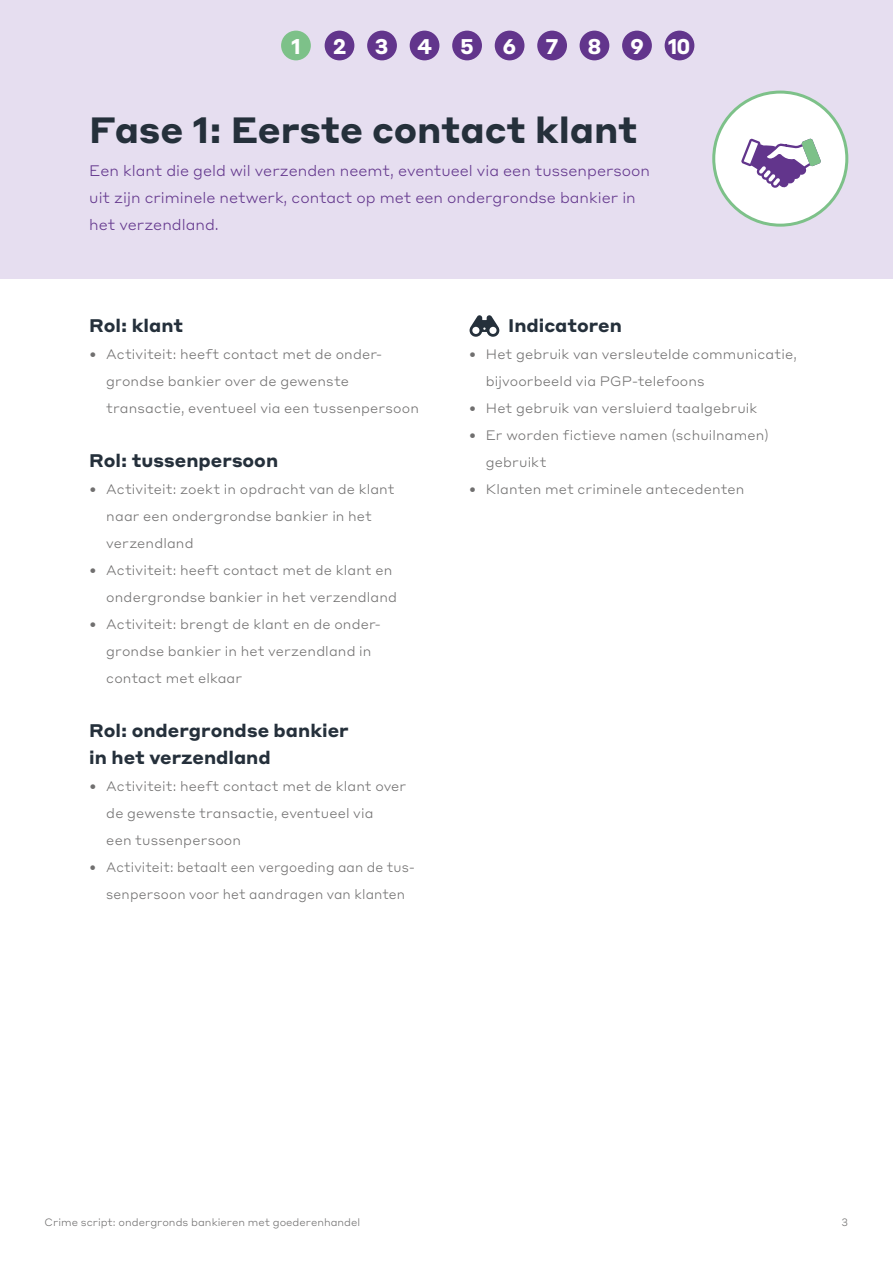
<style>
.page{position:relative;width:893px;height:1263px;background:#fff}
.page>*{position:absolute;margin:0;border:0;box-sizing:border-box;transform-origin:0 0}
.H1_donkergrijs_kleiner{font:700 36px "Styrene ALC";color:#25303b}
.H1_donkergrijs_kleiner-2{font:700 21px "Styrene ALC";color:#fff}
.H2_donker_grijs{font:700 18px/27px "Styrene ALC";color:#25303b}
.Intro_tekst_Paars_nog_kleiner{font:300 15px/27px "Styrene ALC";color:#62358c}
.Bullits_body_tekst{font:300 13.5px/27px "Styrene ALC";letter-spacing:.01em;color:#706f6f}
.Bullits_body_tekst-2{font:300 13.5px/27px "Styrene ALC";letter-spacing:.01em;color:#706f6f;text-align:center;scale:.96 1}
.t1{font:300 10.5px "Styrene ALC";color:#706f6f}
</style>
<div class="page">
<div style="left:0;top:0;width:893px;height:278px;background:#e6def0"></div>
<svg style="left:470px;top:315px;width:29px;height:22px"></svg>
<div style="left:714px;top:92px;width:133px;height:133px;background:#fff;border-radius:50%"></div>
<div style="left:712px;top:91px;width:136px;height:136px;border:3px solid #7dc189;border-radius:50%"></div>
<svg style="left:741px;top:138px;width:80px;height:50px"></svg>
<div style="left:537px;top:31px;width:30px;height:29px;background:#62358c;border-radius:50%"></div>
<div style="left:495px;top:31px;width:29px;height:29px;background:#62358c;border-radius:50%"></div>
<div style="left:452px;top:31px;width:30px;height:29px;background:#62358c;border-radius:50%"></div>
<div style="left:410px;top:31px;width:29px;height:29px;background:#62358c;border-radius:50%"></div>
<div style="left:367px;top:31px;width:30px;height:29px;background:#62358c;border-radius:50%"></div>
<div style="left:325px;top:31px;width:29px;height:29px;background:#62358c;border-radius:50%"></div>
<div style="left:665px;top:31px;width:29px;height:29px;background:#62358c;border-radius:50%"></div>
<div style="left:622px;top:31px;width:30px;height:29px;background:#62358c;border-radius:50%"></div>
<div style="left:580px;top:31px;width:29px;height:29px;background:#62358c;border-radius:50%"></div>
<div style="left:281px;top:31px;width:30px;height:29px;background:#7dc189;border-radius:50%"></div>
<h1 class="H1_donkergrijs_kleiner-2" style="left:291px;top:28px;width:11px">1</h1>
<h2 class="H1_donkergrijs_kleiner-2" style="left:333px;top:28px;width:15px">2</h2>
<h2 class="H1_donkergrijs_kleiner-2" style="left:375px;top:28px;width:15px">3</h2>
<h2 class="H1_donkergrijs_kleiner-2" style="left:417px;top:28px;width:17px">4</h2>
<h2 class="H1_donkergrijs_kleiner-2" style="left:460px;top:28px;width:15px">5</h2>
<h2 class="H1_donkergrijs_kleiner-2" style="left:503px;top:28px;width:15px">6</h2>
<h2 class="H1_donkergrijs_kleiner-2" style="left:546px;top:28px;width:15px">7</h2>
<h2 class="H1_donkergrijs_kleiner-2" style="left:587px;top:28px;width:16px">8</h2>
<h2 class="H1_donkergrijs_kleiner-2" style="left:630px;top:28px;width:62px">9 10</h2>
<h1 class="H1_donkergrijs_kleiner" style="left:89px;top:100px;width:550px">Fase 1: Eerste contact klant</h1>
<p class="Intro_tekst_Paars_nog_kleiner" style="left:89px;top:156px;width:562px">Een klant die geld wil verzenden neemt, eventueel via een tussenpersoon uit zijn criminele netwerk, contact op met een ondergrondse bankier in het verzendland.</p>
<h2 class="H2_donker_grijs" style="left:89px;top:311px;width:95px">Rol: klant</h2>
<p class="Bullits_body_tekst" style="left:106px;top:340px;width:314px;text-indent:-17px">• Activiteit: heeft contact met de onder&shy;grondse bankier over de gewenste transactie, eventueel via een tussenpersoon</p>
<h2 class="H2_donker_grijs" style="left:89px;top:446px;width:190px">Rol: tussenpersoon</h2>
<p class="Bullits_body_tekst" style="left:106px;top:475px;width:290px;text-indent:-17px">• Activiteit: zoekt in opdracht van de klant naar een ondergrondse bankier in het verzendland</p>
<p class="Bullits_body_tekst" style="left:106px;top:556px;width:292px;text-indent:-17px">• Activiteit: heeft contact met de klant en ondergrondse bankier in het verzendland</p>
<p class="Bullits_body_tekst" style="left:106px;top:610px;width:276px;text-indent:-17px">• Activiteit: brengt de klant en de onder&shy;grondse bankier in het verzendland in contact met elkaar</p>
<h2 class="H2_donker_grijs" style="left:89px;top:716px;width:261px">Rol: ondergrondse bankier in het verzendland</h2>
<p class="Bullits_body_tekst" style="left:106px;top:772px;width:302px;text-indent:-17px">• Activiteit: heeft contact met de klant over de gewenste transactie, eventueel via<br>een tussenpersoon</p>
<p class="Bullits_body_tekst-2" style="left:89px;top:853px;width:341px">• Activiteit: betaalt een vergoeding aan de tus&shy;senpersoon voor het aandragen van klanten</p>
<h2 class="H2_donker_grijs" style="left:508px;top:311px;width:115px">Indicatoren</h2>
<p class="Bullits_body_tekst" style="left:486px;top:340px;width:313px;text-indent:-17px">• Het gebruik van versleutelde communicatie, bijvoorbeeld via PGP-telefoons</p>
<p class="Bullits_body_tekst" style="left:469px;top:394px;width:290px">• Het gebruik van versluierd taalgebruik</p>
<p class="Bullits_body_tekst" style="left:486px;top:421px;width:284px;text-indent:-17px">• Er worden fictieve namen (schuilnamen) gebruikt</p>
<p class="Bullits_body_tekst" style="left:469px;top:475px;width:277px">• Klanten met criminele antecedenten</p>
<p class="t1" style="left:45px;top:1214px;width:317px">Crime script: ondergronds bankieren met goederenhandel</p>
<p class="t1" style="left:842px;top:1214px;width:8px">3</p>
</div>
